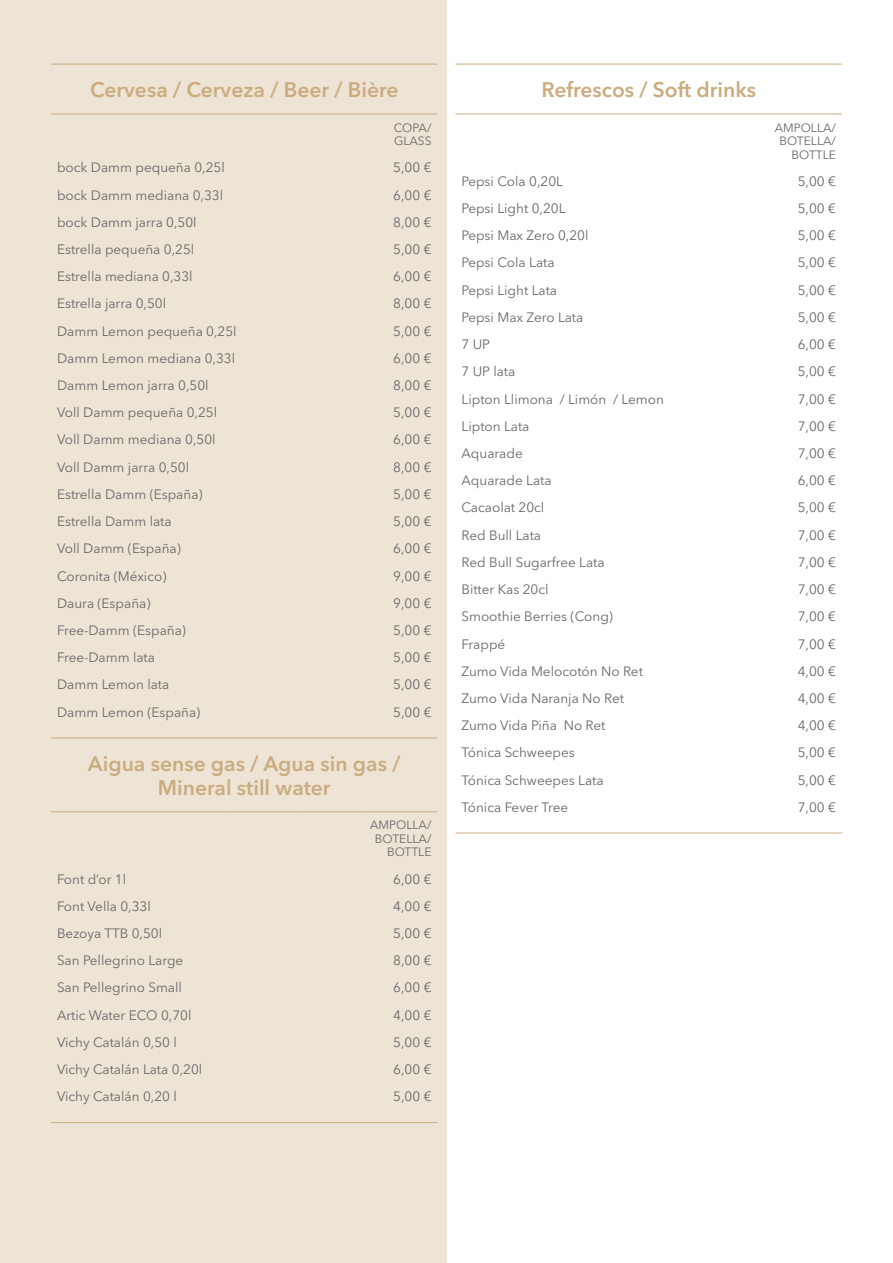
<style>
.page{position:relative;width:893px;height:1263px;background:#fff}
.page>*{position:absolute;margin:0;border:0;box-sizing:border-box;transform-origin:0 0}
.t1{font:600 21px/24px "Avenir Next LT Pro";color:#cbac7f;text-align:center}
.t2{font:13.5px "Avenir Next LT Pro";color:#686868}
.t3{font:12px/13.5px "Avenir Next LT Pro";color:#686868;text-align:right}
</style>
<div class="page">
<div style="left:0;top:0;width:446px;height:1263px;background:#eee4d6"></div>
<hr style="left:51px;top:737px;width:176px;height:1px;background:#cbac7f">
<hr style="left:227px;top:737px;width:71px;height:1px;background:#cbac7f">
<hr style="left:298px;top:737px;width:66px;height:1px;background:#cbac7f">
<hr style="left:364px;top:737px;width:73px;height:1px;background:#cbac7f">
<hr style="left:51px;top:811px;width:176px;height:1px;background:#cbac7f">
<hr style="left:227px;top:811px;width:71px;height:1px;background:#cbac7f">
<hr style="left:298px;top:811px;width:66px;height:1px;background:#cbac7f">
<hr style="left:364px;top:811px;width:73px;height:1px;background:#cbac7f">
<hr style="left:51px;top:64px;width:176px;height:1px;background:#cbac7f">
<hr style="left:227px;top:64px;width:71px;height:1px;background:#cbac7f">
<hr style="left:298px;top:64px;width:66px;height:1px;background:#cbac7f">
<hr style="left:364px;top:64px;width:73px;height:1px;background:#cbac7f">
<hr style="left:51px;top:114px;width:176px;height:1px;background:#cbac7f">
<hr style="left:227px;top:114px;width:71px;height:1px;background:#cbac7f">
<hr style="left:298px;top:114px;width:66px;height:1px;background:#cbac7f">
<hr style="left:364px;top:114px;width:73px;height:1px;background:#cbac7f">
<hr style="left:51px;top:1122px;width:176px;height:1px;background:#cbac7f">
<hr style="left:227px;top:1122px;width:71px;height:1px;background:#cbac7f">
<hr style="left:298px;top:1122px;width:66px;height:1px;background:#cbac7f">
<hr style="left:364px;top:1122px;width:73px;height:1px;background:#cbac7f">
<hr style="left:455px;top:833px;width:177px;height:1px;background:#cbac7f">
<hr style="left:632px;top:833px;width:70px;height:1px;background:#cbac7f">
<hr style="left:702px;top:833px;width:66px;height:1px;background:#cbac7f">
<hr style="left:768px;top:833px;width:74px;height:1px;background:#cbac7f">
<hr style="left:455px;top:64px;width:177px;height:1px;background:#cbac7f">
<hr style="left:632px;top:64px;width:70px;height:1px;background:#cbac7f">
<hr style="left:702px;top:64px;width:66px;height:1px;background:#cbac7f">
<hr style="left:768px;top:64px;width:74px;height:1px;background:#cbac7f">
<hr style="left:455px;top:114px;width:177px;height:1px;background:#cbac7f">
<hr style="left:632px;top:114px;width:70px;height:1px;background:#cbac7f">
<hr style="left:702px;top:114px;width:66px;height:1px;background:#cbac7f">
<hr style="left:768px;top:114px;width:74px;height:1px;background:#cbac7f">
<h1 class="t1" style="left:90px;top:77px;width:310px">Cervesa / Cerveza / Beer / Bière</h1>
<p class="t3" style="left:394px;top:121px;width:39px;text-align:left">COPA/<br>GLASS</p>
<p class="t2" style="left:57px;top:160px;width:169px">bock Damm pequeña 0,25l</p>
<p class="t2" style="left:393px;top:160px;width:40px">5,00 €</p>
<p class="t2" style="left:57px;top:187px;width:168px">bock Damm mediana 0,33l</p>
<p class="t2" style="left:393px;top:187px;width:40px">6,00 €</p>
<p class="t2" style="left:57px;top:214px;width:141px">bock Damm jarra 0,50l</p>
<p class="t2" style="left:393px;top:214px;width:40px">8,00 €</p>
<p class="t2" style="left:57px;top:241px;width:139px">Estrella pequeña 0,25l</p>
<p class="t2" style="left:393px;top:241px;width:40px">5,00 €</p>
<p class="t2" style="left:57px;top:268px;width:137px">Estrella mediana 0,33l</p>
<p class="t2" style="left:393px;top:268px;width:40px">6,00 €</p>
<p class="t2" style="left:57px;top:296px;width:111px">Estrella jarra 0,50l</p>
<p class="t2" style="left:393px;top:296px;width:40px">8,00 €</p>
<p class="t2" style="left:57px;top:323px;width:181px">Damm Lemon pequeña 0,25l</p>
<p class="t2" style="left:393px;top:323px;width:40px">5,00 €</p>
<p class="t2" style="left:57px;top:350px;width:180px">Damm Lemon mediana 0,33l</p>
<p class="t2" style="left:393px;top:350px;width:40px">6,00 €</p>
<p class="t2" style="left:57px;top:377px;width:153px">Damm Lemon jarra 0,50l</p>
<p class="t2" style="left:393px;top:377px;width:40px">8,00 €</p>
<p class="t2" style="left:57px;top:404px;width:162px">Voll Damm pequeña 0,25l</p>
<p class="t2" style="left:393px;top:404px;width:40px">5,00 €</p>
<p class="t2" style="left:57px;top:432px;width:160px">Voll Damm mediana 0,50l</p>
<p class="t2" style="left:393px;top:432px;width:40px">6,00 €</p>
<p class="t2" style="left:57px;top:459px;width:134px">Voll Damm jarra 0,50l</p>
<p class="t2" style="left:393px;top:459px;width:40px">8,00 €</p>
<p class="t2" style="left:57px;top:486px;width:147px">Estrella Damm (España)</p>
<p class="t2" style="left:393px;top:486px;width:40px">5,00 €</p>
<p class="t2" style="left:57px;top:513px;width:116px">Estrella Damm lata</p>
<p class="t2" style="left:393px;top:513px;width:40px">5,00 €</p>
<p class="t2" style="left:57px;top:541px;width:125px">Voll Damm (España)</p>
<p class="t2" style="left:393px;top:541px;width:40px">6,00 €</p>
<p class="t2" style="left:57px;top:568px;width:111px">Coronita (México)</p>
<p class="t2" style="left:393px;top:568px;width:40px">9,00 €</p>
<p class="t2" style="left:57px;top:595px;width:95px">Daura (España)</p>
<p class="t2" style="left:393px;top:595px;width:40px">9,00 €</p>
<p class="t2" style="left:57px;top:622px;width:130px">Free-Damm (España)</p>
<p class="t2" style="left:393px;top:622px;width:40px">5,00 €</p>
<p class="t2" style="left:57px;top:649px;width:100px">Free-Damm lata</p>
<p class="t2" style="left:393px;top:649px;width:40px">5,00 €</p>
<p class="t2" style="left:57px;top:677px;width:114px">Damm Lemon lata</p>
<p class="t2" style="left:393px;top:677px;width:40px">5,00 €</p>
<p class="t2" style="left:57px;top:704px;width:145px">Damm Lemon (España)</p>
<p class="t2" style="left:393px;top:704px;width:40px">5,00 €</p>
<h1 class="t1" style="left:88px;top:751px;width:314px">Aigua sense gas / Agua sin gas /<br>Mineral still water</h1>
<p class="t3" style="left:370px;top:818px;width:63px">AMPOLLA/<br>BOTELLA/<br>BOTTLE</p>
<p class="t2" style="left:57px;top:871px;width:71px">Font d’or 1l</p>
<p class="t2" style="left:393px;top:871px;width:40px">6,00 €</p>
<p class="t2" style="left:57px;top:898px;width:95px">Font Vella 0,33l</p>
<p class="t2" style="left:393px;top:898px;width:40px">4,00 €</p>
<p class="t2" style="left:57px;top:925px;width:107px">Bezoya TTB 0,50l</p>
<p class="t2" style="left:393px;top:925px;width:40px">5,00 €</p>
<p class="t2" style="left:57px;top:952px;width:128px">San Pellegrino Large</p>
<p class="t2" style="left:393px;top:952px;width:40px">8,00 €</p>
<p class="t2" style="left:57px;top:980px;width:126px">San Pellegrino Small</p>
<p class="t2" style="left:393px;top:980px;width:40px">6,00 €</p>
<p class="t2" style="left:57px;top:1007px;width:136px">Artic Water ECO 0,70l</p>
<p class="t2" style="left:393px;top:1007px;width:40px">4,00 €</p>
<p class="t2" style="left:57px;top:1034px;width:121px">Vichy Catalán 0,50 l</p>
<p class="t2" style="left:393px;top:1034px;width:40px">5,00 €</p>
<p class="t2" style="left:57px;top:1061px;width:147px">Vichy Catalán Lata 0,20l</p>
<p class="t2" style="left:393px;top:1061px;width:40px">6,00 €</p>
<p class="t2" style="left:57px;top:1088px;width:121px">Vichy Catalán 0,20 l</p>
<p class="t2" style="left:393px;top:1088px;width:40px">5,00 €</p>
<h1 class="t1" style="left:541px;top:77px;width:216px">Refrescos / Soft drinks</h1>
<p class="t3" style="left:775px;top:121px;width:63px">AMPOLLA/<br>BOTELLA/<br>BOTTLE</p>
<p class="t2" style="left:461px;top:173px;width:103px">Pepsi Cola 0,20L</p>
<p class="t2" style="left:798px;top:173px;width:40px">5,00 €</p>
<p class="t2" style="left:461px;top:200px;width:106px">Pepsi Light 0,20L</p>
<p class="t2" style="left:798px;top:200px;width:40px">5,00 €</p>
<p class="t2" style="left:461px;top:227px;width:128px">Pepsi Max Zero 0,20l</p>
<p class="t2" style="left:798px;top:227px;width:40px">5,00 €</p>
<p class="t2" style="left:461px;top:255px;width:95px">Pepsi Cola Lata</p>
<p class="t2" style="left:798px;top:255px;width:40px">5,00 €</p>
<p class="t2" style="left:461px;top:282px;width:97px">Pepsi Light Lata</p>
<p class="t2" style="left:798px;top:282px;width:40px">5,00 €</p>
<p class="t2" style="left:461px;top:309px;width:123px">Pepsi Max Zero Lata</p>
<p class="t2" style="left:798px;top:309px;width:40px">5,00 €</p>
<p class="t2" style="left:461px;top:336px;width:30px">7 UP</p>
<p class="t2" style="left:798px;top:336px;width:40px">6,00 €</p>
<p class="t2" style="left:461px;top:364px;width:55px">7 UP lata</p>
<p class="t2" style="left:798px;top:364px;width:40px">5,00 €</p>
<p class="t2" style="left:461px;top:391px;width:204px">Lipton Llimona / Limón / Lemon</p>
<p class="t2" style="left:798px;top:391px;width:40px">7,00 €</p>
<p class="t2" style="left:461px;top:418px;width:70px">Lipton Lata</p>
<p class="t2" style="left:798px;top:418px;width:40px">7,00 €</p>
<p class="t2" style="left:461px;top:445px;width:63px">Aquarade</p>
<p class="t2" style="left:798px;top:445px;width:40px">7,00 €</p>
<p class="t2" style="left:461px;top:472px;width:92px">Aquarade Lata</p>
<p class="t2" style="left:798px;top:472px;width:40px">6,00 €</p>
<p class="t2" style="left:461px;top:500px;width:84px">Cacaolat 20cl</p>
<p class="t2" style="left:798px;top:500px;width:40px">5,00 €</p>
<p class="t2" style="left:461px;top:527px;width:81px">Red Bull Lata</p>
<p class="t2" style="left:798px;top:527px;width:40px">7,00 €</p>
<p class="t2" style="left:461px;top:554px;width:145px">Red Bull Sugarfree Lata</p>
<p class="t2" style="left:798px;top:554px;width:40px">7,00 €</p>
<p class="t2" style="left:461px;top:581px;width:89px">Bitter Kas 20cl</p>
<p class="t2" style="left:798px;top:581px;width:40px">7,00 €</p>
<p class="t2" style="left:461px;top:608px;width:153px">Smoothie Berries (Cong)</p>
<p class="t2" style="left:798px;top:608px;width:40px">7,00 €</p>
<p class="t2" style="left:461px;top:636px;width:45px">Frappé</p>
<p class="t2" style="left:798px;top:636px;width:40px">7,00 €</p>
<p class="t2" style="left:461px;top:663px;width:183px">Zumo Vida Melocotón No Ret</p>
<p class="t2" style="left:798px;top:663px;width:40px">4,00 €</p>
<p class="t2" style="left:461px;top:690px;width:164px">Zumo Vida Naranja No Ret</p>
<p class="t2" style="left:798px;top:690px;width:40px">4,00 €</p>
<p class="t2" style="left:461px;top:717px;width:146px">Zumo Vida Piña No Ret</p>
<p class="t2" style="left:798px;top:717px;width:40px">4,00 €</p>
<p class="t2" style="left:461px;top:745px;width:115px">Tónica Schweepes</p>
<p class="t2" style="left:798px;top:745px;width:40px">5,00 €</p>
<p class="t2" style="left:461px;top:772px;width:144px">Tónica Schweepes Lata</p>
<p class="t2" style="left:798px;top:772px;width:40px">5,00 €</p>
<p class="t2" style="left:461px;top:799px;width:108px">Tónica Fever Tree</p>
<p class="t2" style="left:798px;top:799px;width:40px">7,00 €</p>
</div>
